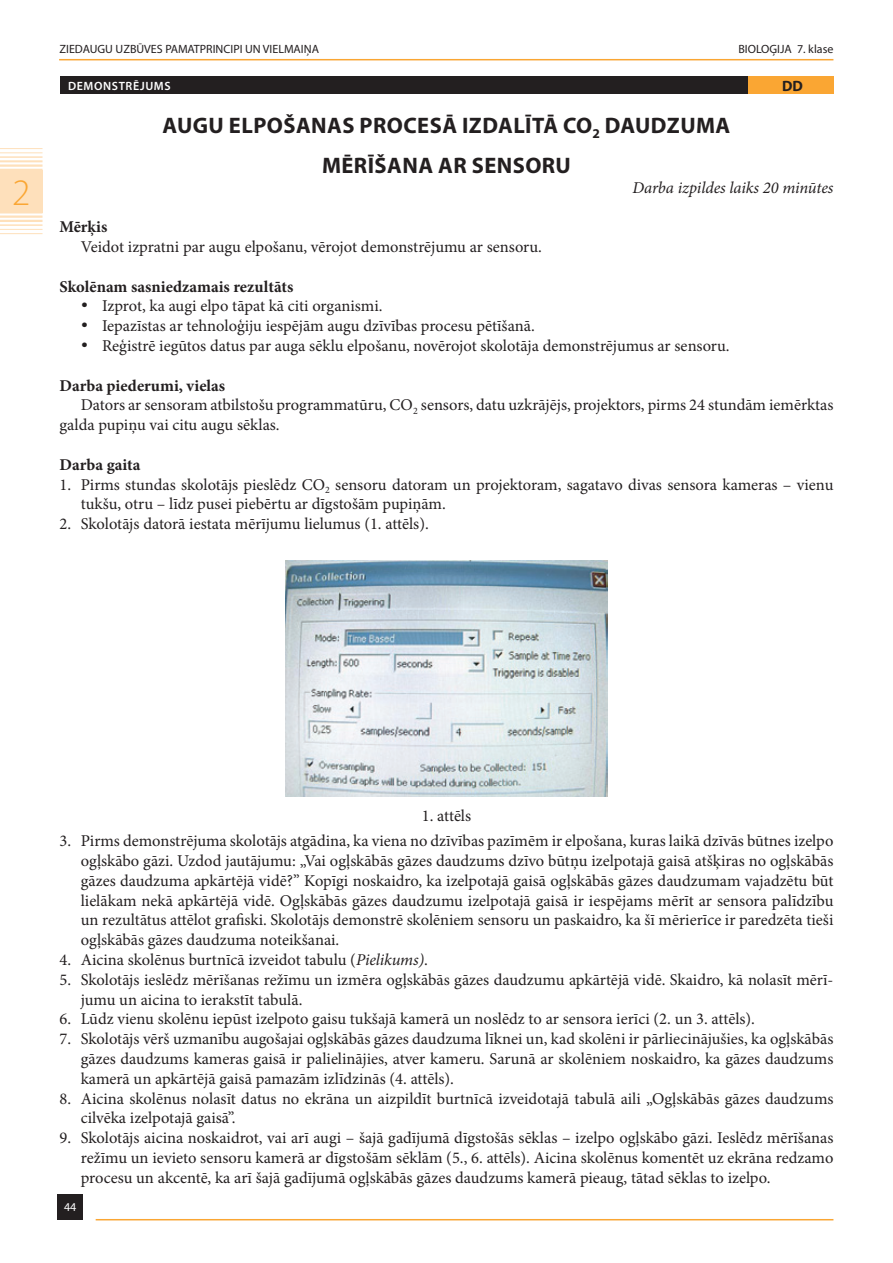
<style>
.page{position:relative;width:893px;height:1263px;background:#fff}
.page>*{position:absolute;margin:0;border:0;box-sizing:border-box;transform-origin:0 0}
.t1{font:300 37.5px "Myriad Pro";color:#faa633}
.t2{font:700 22.5px/39.6px "Myriad Pro";letter-spacing:.02em;color:#231f20;text-align:center}
.t3{font:16.5px/19.8px "Minion Pro";color:#231f20}
.t4{font:700 16.5px "Minion Pro";color:#231f20}
.t5{font:italic 16.5px "Minion Pro";letter-spacing:-.005em;color:#231f20}
.t6{font:700 15px "Myriad Pro";color:#231f20}
.t7{font:12px "Myriad Pro";color:#231f20}
.t8{font:600 12px "Myriad Pro";letter-spacing:.05em;color:#fff}
.t9{font:12px "Myriad Pro";color:#fff}
.s1{font-style:italic}
</style>
<div class="page">
<hr style="left:59px;top:59px;width:774px;height:1px;background:#faa633">
<div style="left:57px;top:1194px;width:26px;height:25px;background:#231f20"></div>
<hr style="left:96px;top:1219px;width:737px;height:1px;background:#faa633">
<hr style="left:0;top:148px;width:43px;height:1px;background:#fee0bb">
<hr style="left:0;top:152px;width:43px;height:1px;background:#fee0bb">
<hr style="left:0;top:156px;width:43px;height:2px;background:#fee0bb">
<hr style="left:0;top:160px;width:43px;height:2px;background:#fee0bb">
<hr style="left:0;top:164px;width:43px;height:3px;background:#fee0bb">
<hr style="left:0;top:169px;width:43px;height:2px;background:#fee0bb">
<hr style="left:0;top:215px;width:43px;height:3px;background:#fee0bb">
<hr style="left:0;top:220px;width:43px;height:2px;background:#fee0bb">
<hr style="left:0;top:224px;width:43px;height:2px;background:#fee0bb">
<hr style="left:0;top:229px;width:43px;height:1px;background:#fee0bb">
<hr style="left:0;top:233px;width:43px;height:1px;background:#fee0bb">
<div style="left:0;top:170px;width:43px;height:43px;background:#fee0bb"></div>
<img style="left:286px;top:560px;width:321px;height:237px">
<div style="left:60px;top:77px;width:773px;height:17px;background:#231f20"></div>
<div style="left:748px;top:77px;width:85px;height:17px;background:#faa633"></div>
<h1 class="t1" style="left:12px;top:172px;width:20px">2</h1>
<p class="t7" style="left:60px;top:42px;width:261px">ZIEDAUGU UZBŪVES PAMATPRINCIPI UN VIELMAIŅA</p>
<p class="t7" style="left:738px;top:42px;width:96px">BIOLOĢIJA 7. klase</p>
<p class="t8" style="left:68px;top:78px;width:104px">DEMONSTRĒJUMS</p>
<p class="t6" style="left:782px;top:76px;width:22px">DD</p>
<h2 class="t2" style="left:163px;top:105px;width:569px">AUGU ELPOŠANAS PROCESĀ IZDALĪTĀ CO<sub>2</sub> DAUDZUMA<br>MĒRĪŠANA AR SENSORU</h2>
<p class="t5" style="left:632px;top:176px;width:203px">Darba izpildes laiks 20 minūtes</p>
<p class="t4" style="left:60px;top:215px;width:49px">Mērķis</p>
<p class="t3" style="left:81px;top:237px;width:463px">Veidot izpratni par augu elpošanu, vērojot demonstrējumu ar sensoru.</p>
<p class="t4" style="left:60px;top:275px;width:235px">Skolēnam sasniedzamais rezultāts</p>
<p class="t3" style="left:81px;top:296px;width:303px">• Izprot, ka augi elpo tāpat kā citi organismi.</p>
<p class="t3" style="left:81px;top:316px;width:456px">• Iepazīstas ar tehnoloģiju iespējām augu dzīvības procesu pētīšanā.</p>
<p class="t3" style="left:81px;top:336px;width:650px">• Reģistrē iegūtos datus par auga sēklu elpošanu, novērojot skolotāja demonstrējumus ar sensoru.</p>
<p class="t4" style="left:59px;top:374px;width:167px">Darba piederumi, vielas</p>
<p class="t3" style="left:81px;top:395px;width:754px">Dators ar sensoram atbilstošu programmatūru, CO<sub>2</sub> sensors, datu uzkrājējs, projektors, pirms 24 stundām iemērktas</p>
<p class="t3" style="left:60px;top:415px;width:222px">galda pupiņu vai citu augu sēklas.</p>
<p class="t4" style="left:60px;top:453px;width:82px">Darba gaita</p>
<p class="t3" style="left:81px;top:475px;width:754px;text-indent:-21px">1. Pirms stundas skolotājs pieslēdz CO<sub>2</sub> sensoru datoram un projektoram, sagatavo divas sensora kameras – vienu tukšu, otru – līdz pusei piebērtu ar dīgstošām pupiņām.</p>
<p class="t3" style="left:60px;top:514px;width:371px">2. Skolotājs datorā iestata mērījumu lielumus (1. attēls).</p>
<p class="t3" style="left:422px;top:806px;width:51px">1. attēls</p>
<p class="t3" style="left:81px;top:831px;width:754px;text-align:justify;text-indent:-21px">3. Pirms demonstrējuma skolotājs atgādina, ka viena no dzīvības pazīmēm ir elpošana, kuras laikā dzīvās būtnes izelpo ogļskābo gāzi. Uzdod jautājumu: „Vai ogļskābās gāzes daudzums dzīvo būtņu izelpotajā gaisā atšķiras no ogļskābās gāzes daudzuma apkārtējā vidē?” Kopīgi noskaidro, ka izelpotajā gaisā ogļskābās gāzes daudzumam vajadzētu būt lielākam nekā apkārtējā vidē. Ogļskābās gāzes daudzumu izelpotajā gaisā ir iespējams mērīt ar sensora palīdzību un rezultātus attēlot grafiski. Skolotājs demonstrē skolēniem sensoru un paskaidro, ka šī mērierīce ir paredzēta tieši ogļskābās gāzes daudzuma noteikšanai.</p>
<p class="t3" style="left:60px;top:950px;width:370px">4. Aicina skolēnus burtnīcā izveidot tabulu (<span class="s1">Pielikums)</span>.</p>
<p class="t3" style="left:81px;top:970px;width:754px;text-indent:-21px">5. Skolotājs ieslēdz mērīšanas režīmu un izmēra ogļskābās gāzes daudzumu apkārtējā vidē. Skaidro, kā nolasīt mērī&shy;jumu un aicina to ierakstīt tabulā.</p>
<p class="t3" style="left:60px;top:1009px;width:697px">6. Lūdz vienu skolēnu iepūst izelpoto gaisu tukšajā kamerā un noslēdz to ar sensora ierīci (2. un 3. attēls).</p>
<p class="t3" style="left:81px;top:1029px;width:754px;text-align:justify;text-indent:-21px">7. Skolotājs vērš uzmanību augošajai ogļskābās gāzes daudzuma līknei un, kad skolēni ir pārliecinājušies, ka ogļskābās gāzes daudzums kameras gaisā ir palielinājies, atver kameru. Sarunā ar skolēniem noskaidro, ka gāzes daudzums kamerā un apkārtējā gaisā pamazām izlīdzinās (4. attēls).</p>
<p class="t3" style="left:81px;top:1088px;width:754px;text-indent:-21px">8. Aicina skolēnus nolasīt datus no ekrāna un aizpildīt burtnīcā izveidotajā tabulā aili „Ogļskābās gāzes daudzums cilvēka izelpotajā gaisā”.</p>
<p class="t3" style="left:81px;top:1128px;width:754px;text-align:justify;text-indent:-21px">9. Skolotājs aicina noskaidrot, vai arī augi – šajā gadījumā dīgstošās sēklas – izelpo ogļskābo gāzi. Ieslēdz mērīšanas režīmu un ievieto sensoru kamerā ar dīgstošām sēklām (5., 6. attēls). Aicina skolēnus komentēt uz ekrāna redzamo procesu un akcentē, ka arī šajā gadījumā ogļskābās gāzes daudzums kamerā pieaug, tātad sēklas to izelpo.</p>
<p class="t9" style="left:64px;top:1200px;width:14px">44</p>
</div>
